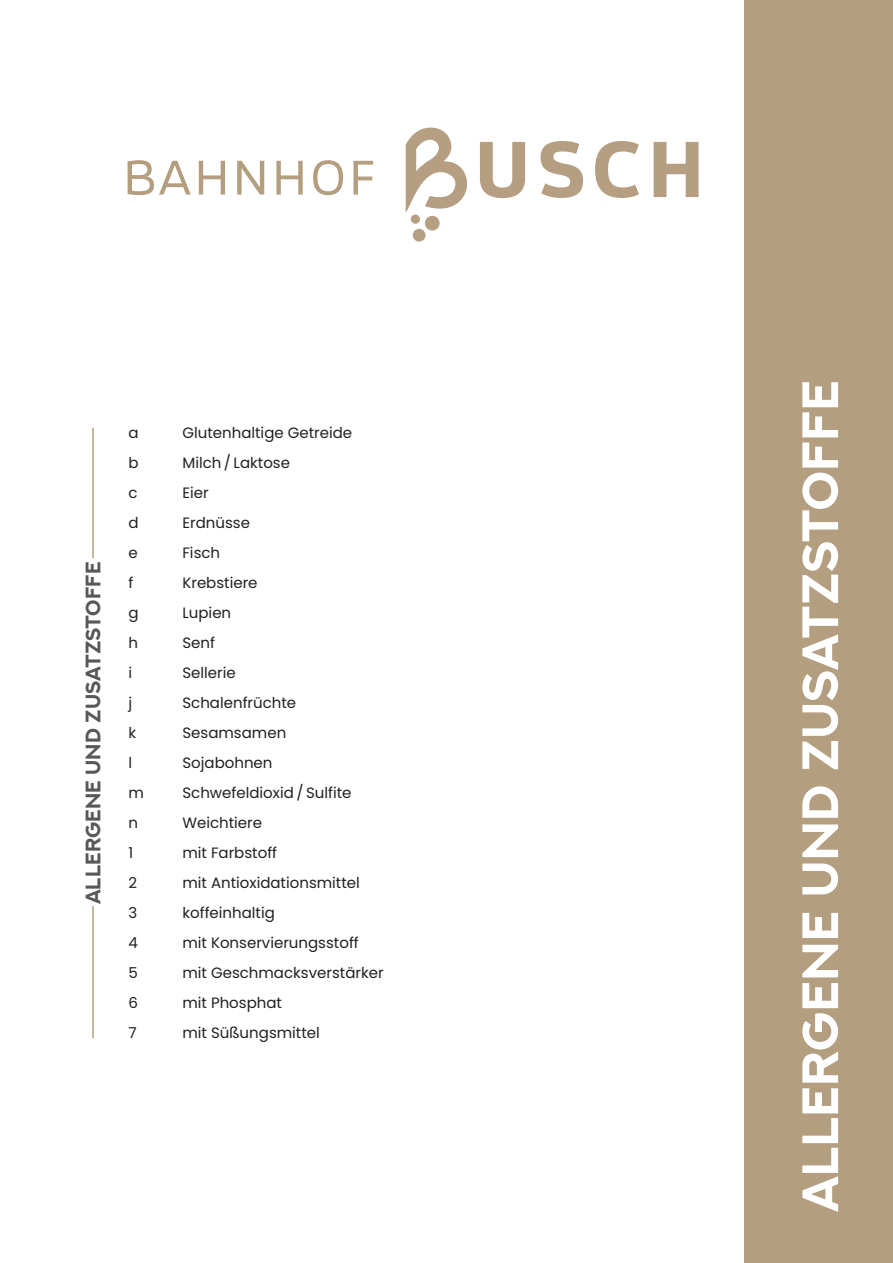
<style>
.page{position:relative;width:893px;height:1263px;background:#fff}
.page>*{position:absolute;margin:0;border:0;box-sizing:border-box;transform-origin:0 0}
.t1{font:700 51px "NEXTART";color:#fff}
.t2{font:700 21px "NEXTART";color:#57585a}
.t3{font:15px "Poppins";color:#231f20}
</style>
<div class="page">
<div style="left:744px;top:0;width:149px;height:1263px;background:#b39e80"></div>
<svg style="left:595px;top:141px;width:44px;height:57px"></svg>
<svg style="left:654px;top:142px;width:44px;height:55px"></svg>
<svg style="left:541px;top:141px;width:42px;height:57px"></svg>
<svg style="left:480px;top:142px;width:45px;height:56px"></svg>
<svg style="left:406px;top:128px;width:61px;height:114px"></svg>
<svg style="left:128px;top:160px;width:245px;height:35px"></svg>
<hr style="left:92px;top:428px;width:2px;height:610px;background:#b39e80">
<h2 class="t2" style="left:81px;top:904px;width:344px;rotate:-90deg">ALLERGENE UND ZUSATZSTOFFE</h2>
<p class="t3" style="left:128px;top:424px;width:12px">a</p>
<p class="t3" style="left:182px;top:424px;width:171px">Glutenhaltige Getreide</p>
<p class="t3" style="left:128px;top:454px;width:12px">b</p>
<p class="t3" style="left:182px;top:454px;width:109px">Milch / Laktose</p>
<p class="t3" style="left:128px;top:484px;width:11px">c</p>
<p class="t3" style="left:182px;top:484px;width:28px">Eier</p>
<p class="t3" style="left:128px;top:514px;width:12px">d</p>
<p class="t3" style="left:182px;top:514px;width:69px">Erdnüsse</p>
<p class="t3" style="left:128px;top:544px;width:11px">e</p>
<p class="t3" style="left:182px;top:544px;width:39px">Fisch</p>
<p class="t3" style="left:128px;top:574px;width:6px">f</p>
<p class="t3" style="left:182px;top:574px;width:77px">Krebstiere</p>
<p class="t3" style="left:128px;top:604px;width:12px">g</p>
<p class="t3" style="left:182px;top:604px;width:50px">Lupien</p>
<p class="t3" style="left:128px;top:634px;width:11px">h</p>
<p class="t3" style="left:182px;top:634px;width:34px">Senf</p>
<p class="t3" style="left:128px;top:664px;width:5px">i</p>
<p class="t3" style="left:182px;top:664px;width:55px">Sellerie</p>
<p class="t3" style="left:128px;top:694px;width:5px">j</p>
<p class="t3" style="left:182px;top:694px;width:115px">Schalenfrüchte</p>
<p class="t3" style="left:128px;top:724px;width:9px">k</p>
<p class="t3" style="left:182px;top:724px;width:105px">Sesamsamen</p>
<p class="t3" style="left:128px;top:754px;width:5px">l</p>
<p class="t3" style="left:182px;top:754px;width:92px">Sojabohnen</p>
<p class="t3" style="left:128px;top:784px;width:17px">m</p>
<p class="t3" style="left:182px;top:784px;width:171px">Schwefeldioxid / Sulfite</p>
<p class="t3" style="left:128px;top:814px;width:11px">n</p>
<p class="t3" style="left:182px;top:814px;width:81px">Weichtiere</p>
<p class="t3" style="left:128px;top:844px;width:6px">1</p>
<p class="t3" style="left:182px;top:844px;width:96px">mit Farbstoff</p>
<p class="t3" style="left:128px;top:874px;width:10px">2</p>
<p class="t3" style="left:182px;top:874px;width:179px">mit Antioxidationsmittel</p>
<p class="t3" style="left:128px;top:904px;width:10px">3</p>
<p class="t3" style="left:182px;top:904px;width:94px">koffeinhaltig</p>
<p class="t3" style="left:128px;top:934px;width:11px">4</p>
<p class="t3" style="left:182px;top:934px;width:178px">mit Konservierungsstoff</p>
<p class="t3" style="left:128px;top:964px;width:11px">5</p>
<p class="t3" style="left:182px;top:964px;width:203px">mit Geschmacksverstärker</p>
<p class="t3" style="left:128px;top:994px;width:11px">6</p>
<p class="t3" style="left:182px;top:994px;width:101px">mit Phosphat</p>
<p class="t3" style="left:128px;top:1024px;width:10px">7</p>
<p class="t3" style="left:182px;top:1024px;width:139px">mit Süßungsmittel</p>
<p class="t1" style="left:790px;top:1212px;width:833px;rotate:-90deg">ALLERGENE UND ZUSATZSTOFFE</p>
</div>
